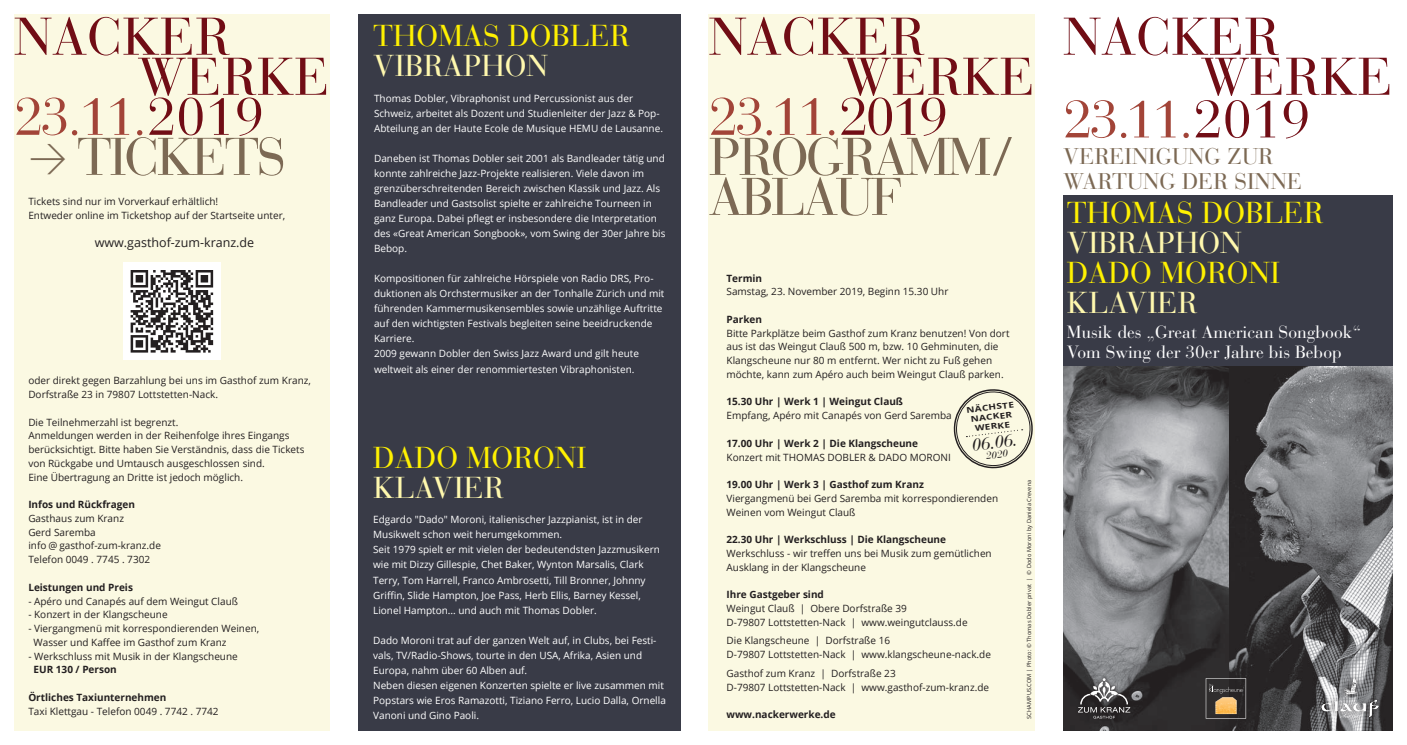
<style>
.page{position:relative;width:1407px;height:745px;background:#fff}
.page>*{position:absolute;margin:0;border:0;box-sizing:border-box;transform-origin:0 0}
.t1{font:52.5px "Bauer Bodoni";color:#710d15}
.t2{font:52.5px/40px "Bauer Bodoni";letter-spacing:-.05em;color:#7c6954}
.t3{font:52.5px "Bauer Bodoni";letter-spacing:-.05em;color:#a24438}
.t4{font:30px "Bauer Bodoni";color:#fff101}
.t5{font:30px "Bauer Bodoni";color:#fff8ae}
.t6{font:22.5px "Bauer Bodoni";color:#7c6954}
.t7{font:17.5px/20px "Bauer Bodoni";color:#fff}
.t8{font:italic 17px "Bauer Bodoni";color:#231f20}
.t9{font:12.5px "Open Sans";color:#231f20}
.t10{font:10px/13.8px "Open Sans";color:#231f20}
.t11{font:10px/15px "Open Sans";color:#fff}
.t12{font:700 10px "Open Sans";color:#231f20}
.t13{font:italic 10px "Bauer Bodoni";color:#231f20}
.t14{font:700 8px "Open Sans";color:#231f20;scale:1.25 1}
.t15{font:5.62px "Open Sans";letter-spacing:.01em;color:#231f20}
.s1{color:#a24438}
.s2{color:#710d15}
.s3{font-family:"DIN";font-weight:300;font-size:37.5px}
.s4{font-weight:700}
</style>
<div class="page">
<div style="left:14px;top:14px;width:316px;height:716px;background:#fbf9e2"></div>
<img style="left:1063px;top:366px;width:330px;height:364px">
<div style="left:709px;top:14px;width:326px;height:716px;background:#fbf9e2"></div>
<svg style="left:1315px;top:671px;width:69px;height:52px"></svg>
<svg style="left:1321px;top:677px;width:57px;height:41px;background:#959698"></svg>
<svg style="left:1075px;top:675px;width:58px;height:46px"></svg>
<svg style="left:1078px;top:677px;width:52px;height:41px;background:#5b595b"></svg>
<svg style="left:1205px;top:677px;width:41px;height:41px;background:#615443"></svg>
<div style="left:358px;top:14px;width:322px;height:716px;background:#393b47"></div>
<svg style="left:953px;top:389px;width:80px;height:80px"></svg>
<div style="left:1063px;top:196px;width:330px;height:170px;background:#393b47"></div>
<div style="left:123px;top:262px;width:98px;height:98px;background:#fff"></div>
<svg style="left:131px;top:270px;width:82px;height:82px"></svg>
<p class="t1" style="left:14px;top:5px;width:217px">NACKER</p>
<p class="t1" style="left:137px;top:45px;width:194px">WERKE</p>
<p class="t2" style="left:14px;top:97px;width:273px"><span class="s1">23.11.</span><span class="s2">2019 </span><span class="s3">&gt;</span> TICKETS</p>
<p class="t10" style="left:28px;top:194px;width:191px">Tickets sind nur im Vorverkauf erhältlich!</p>
<p class="t10" style="left:28px;top:208px;width:258px">Entweder online im Ticketshop auf der Startseite unter,</p>
<p class="t9" style="left:95px;top:233px;width:161px">www.gasthof-zum-kranz.de</p>
<p class="t10" style="left:28px;top:373px;width:284px">oder direkt gegen Barzahlung bei uns im Gasthof zum Kranz,<br>Dorfstraße 23 in 79807 Lottstetten-Nack.</p>
<p class="t10" style="left:28px;top:414px;width:151px">Die Teilnehmerzahl ist begrenzt.</p>
<p class="t10" style="left:28px;top:428px;width:263px">Anmeldungen werden in der Reihenfolge ihres Eingangs</p>
<p class="t10" style="left:28px;top:442px;width:278px">berücksichtigt. Bitte haben Sie Verständnis, dass die Tickets von Rückgabe und Umtausch ausgeschlossen sind.</p>
<p class="t10" style="left:28px;top:469px;width:216px">Eine Übertragung an Dritte ist jedoch möglich.</p>
<p class="t12" style="left:28px;top:497px;width:108px">Infos und Rückfragen</p>
<p class="t10" style="left:28px;top:511px;width:97px">Gasthaus zum Kranz</p>
<p class="t10" style="left:28px;top:524px;width:69px">Gerd Saremba</p>
<p class="t10" style="left:28px;top:538px;width:134px">info @ gasthof-zum-kranz.de</p>
<p class="t10" style="left:28px;top:552px;width:123px">Telefon 0049 . 7745 . 7302</p>
<p class="t12" style="left:28px;top:579px;width:106px">Leistungen und Preis</p>
<p class="t10" style="left:28px;top:593px;width:211px">- Apéro und Canapés auf dem Weingut Clauß</p>
<p class="t10" style="left:28px;top:607px;width:141px">- Konzert in der Klangscheune</p>
<p class="t10" style="left:28px;top:621px;width:232px">- Viergangmenü mit korrespondierenden Weinen,</p>
<p class="t10" style="left:34px;top:634px;width:195px">Wasser und Kaffee im Gasthof zum Kranz</p>
<p class="t10" style="left:28px;top:648px;width:211px">- Werkschluss mit Musik in der Klangscheune</p>
<p class="t12" style="left:34px;top:662px;width:85px">EUR 130 / Person</p>
<p class="t12" style="left:28px;top:689px;width:140px">Örtliches Taxiunternehmen</p>
<p class="t10" style="left:28px;top:703px;width:192px">Taxi Klettgau - Telefon 0049 . 7742 . 7742</p>
<p class="t4" style="left:373px;top:18px;width:258px">THOMAS DOBLER</p>
<p class="t5" style="left:373px;top:48px;width:177px">VIBRAPHON</p>
<p class="t11" style="left:374px;top:91px;width:290px">Thomas Dobler, Vibraphonist und Percussionist aus der<br>Schweiz, arbeitet als Dozent und Studienleiter der Jazz &amp; Pop-<br>Abteilung an der Haute Ecole de Musique HEMU de Lausanne.</p>
<p class="t11" style="left:374px;top:151px;width:293px">Daneben ist Thomas Dobler seit 2001 als Bandleader tätig und konnte zahlreiche Jazz-Projekte realisieren. Viele davon im grenzüberschreitenden Bereich zwischen Klassik und Jazz. Als Bandleader und Gastsolist spielte er zahlreiche Tourneen in ganz Europa. Dabei pflegt er insbesondere die Interpretation des «Great American Songbook», vom Swing der 30er Jahre bis Bebop.</p>
<p class="t11" style="left:374px;top:271px;width:292px">Kompositionen für zahlreiche Hörspiele von Radio DRS, Pro&shy;duktionen als Orchstermusiker an der Tonhalle Zürich und mit führenden Kammermusikensembles sowie unzählige Auftritte auf den wichtigsten Festivals begleiten seine beeidruckende Karriere.</p>
<p class="t11" style="left:374px;top:346px;width:266px">2009 gewann Dobler den Swiss Jazz Award und gilt heute</p>
<p class="t11" style="left:374px;top:361px;width:262px">weltweit als einer der renommiertesten Vibraphonisten.</p>
<p class="t4" style="left:373px;top:439px;width:215px">DADO MORONI</p>
<p class="t5" style="left:373px;top:469px;width:132px">KLAVIER</p>
<p class="t11" style="left:373px;top:511px;width:288px">Edgardo "Dado" Moroni, italienischer Jazzpianist, ist in der Musikwelt schon weit herumgekommen.<br>Seit 1979 spielt er mit vielen der bedeutendsten Jazzmusikern wie mit Dizzy Gillespie, Chet Baker, Wynton Marsalis, Clark Terry, Tom Harrell, Franco Ambrosetti, Till Bronner, Johnny</p>
<p class="t11" style="left:373px;top:586px;width:269px">Griffin, Slide Hampton, Joe Pass, Herb Ellis, Barney Kessel,</p>
<p class="t11" style="left:373px;top:601px;width:225px">Lionel Hampton... und auch mit Thomas Dobler.</p>
<p class="t11" style="left:373px;top:631px;width:285px">Dado Moroni trat auf der ganzen Welt auf, in Clubs, bei Festi&shy;vals, TV/Radio-Shows, tourte in den USA, Afrika, Asien und</p>
<p class="t11" style="left:373px;top:661px;width:155px">Europa, nahm über 60 Alben auf.</p>
<p class="t11" style="left:373px;top:676px;width:294px">Neben diesen eigenen Konzerten spielte er live zusammen mit<br>Popstars wie Eros Ramazotti, Tiziano Ferro, Lucio Dalla, Ornella<br>Vanoni und Gino Paoli.</p>
<p class="t1" style="left:709px;top:5px;width:217px">NACKER</p>
<p class="t1" style="left:842px;top:45px;width:194px">WERKE</p>
<p class="t3" style="left:709px;top:85px;width:241px">23.11.<span class="s2">2019</span></p>
<p class="t2" style="left:709px;top:137px;width:305px">PROGRAMM/</p>
<p class="t2" style="left:709px;top:177px;width:195px">ABLAUF</p>
<p class="t10" style="left:726px;top:270px;width:223px"><span class="s4">Termin<br></span>Samstag, 23. November 2019, Beginn 15.30 Uhr</p>
<p class="t12" style="left:726px;top:312px;width:37px">Parken</p>
<p class="t10" style="left:726px;top:325px;width:284px">Bitte Parkplätze beim Gasthof zum Kranz benutzen! Von dort aus ist das Weingut Clauß 500 m, bzw. 10 Gehminuten, die Klangscheune nur 80 m entfernt. Wer nicht zu Fuß gehen möchte, kann zum Apéro auch beim Weingut Clauß parken.</p>
<p class="t10" style="left:726px;top:394px;width:227px"><span class="s4">15.30 Uhr | Werk 1 | Weingut Clauß<br></span>Empfang, Apéro mit Canapés von Gerd Saremba</p>
<p class="t10" style="left:726px;top:435px;width:226px"><span class="s4">17.00 Uhr | Werk 2 | Die Klangscheune<br></span>Konzert mit THOMAS DOBLER &amp; DADO MORONI</p>
<p class="t10" style="left:726px;top:477px;width:273px"><span class="s4">19.00 Uhr | Werk 3 | Gasthof zum Kranz<br></span>Viergangmenü bei Gerd Saremba mit korrespondierenden<br>Weinen vom Weingut Clauß</p>
<p class="t12" style="left:726px;top:532px;width:221px">22.30 Uhr | Werkschluss | Die Klangscheune</p>
<p class="t10" style="left:726px;top:545px;width:267px">Werkschluss - wir treffen uns bei Musik zum gemütlichen</p>
<p class="t10" style="left:726px;top:559px;width:141px">Ausklang in der Klangscheune</p>
<p class="t10" style="left:726px;top:587px;width:182px"><span class="s4">Ihre Gastgeber sind<br></span>Weingut Clauß | Obere Dorfstraße 39</p>
<p class="t10" style="left:726px;top:612px;width:243px;line-height:18.8px">D-79807 Lottstetten-Nack | www.weingutclauss.de<br>Die Klangscheune | Dorfstraße 16</p>
<p class="t10" style="left:726px;top:647px;width:266px">D-79807 Lottstetten-Nack | www.klangscheune-nack.de</p>
<p class="t10" style="left:726px;top:665px;width:171px">Gasthof zum Kranz | Dorfstraße 23</p>
<p class="t10" style="left:726px;top:679px;width:264px">D-79807 Lottstetten-Nack | www.gasthof-zum-kranz.de</p>
<p class="t12" style="left:726px;top:707px;width:111px">www.nackerwerke.de</p>
<p class="t14" style="left:966px;top:404px;width:40px;rotate:-7deg">NÄCHSTE</p>
<p class="t14" style="left:970px;top:413px;width:35px;rotate:-7deg">NACKER</p>
<p class="t14" style="left:974px;top:422px;width:30px;rotate:-7deg">WERKE</p>
<p class="t8" style="left:970px;top:435px;width:47px;rotate:-7deg">06.06.</p>
<p class="t13" style="left:985px;top:450px;width:24px;rotate:-7deg">2020</p>
<p class="t15" style="left:1025px;top:718px;width:240px;rotate:-90deg">SCHAMPUS.COM | Photo: © Thomas Dobler privat | © Dodo Moroni by Daniela Crevena</p>
<p class="t1" style="left:1063px;top:5px;width:217px">NACKER</p>
<p class="t1" style="left:1200px;top:45px;width:194px">WERKE</p>
<p class="t3" style="left:1063px;top:88px;width:248px">23.11.<span class="s2">2019</span></p>
<p class="t6" style="left:1063px;top:143px;width:212px">VEREINIGUNG ZUR</p>
<p class="t6" style="left:1063px;top:168px;width:240px">WARTUNG DER SINNE</p>
<p class="t4" style="left:1067px;top:195px;width:258px">THOMAS DOBLER</p>
<p class="t5" style="left:1067px;top:225px;width:177px">VIBRAPHON</p>
<p class="t4" style="left:1067px;top:255px;width:215px">DADO MORONI</p>
<p class="t5" style="left:1067px;top:285px;width:132px">KLAVIER</p>
<p class="t7" style="left:1067px;top:322px;width:296px">Musik des „Great American Songbook“<br>Vom Swing der 30er Jahre bis Bebop</p>
</div>
